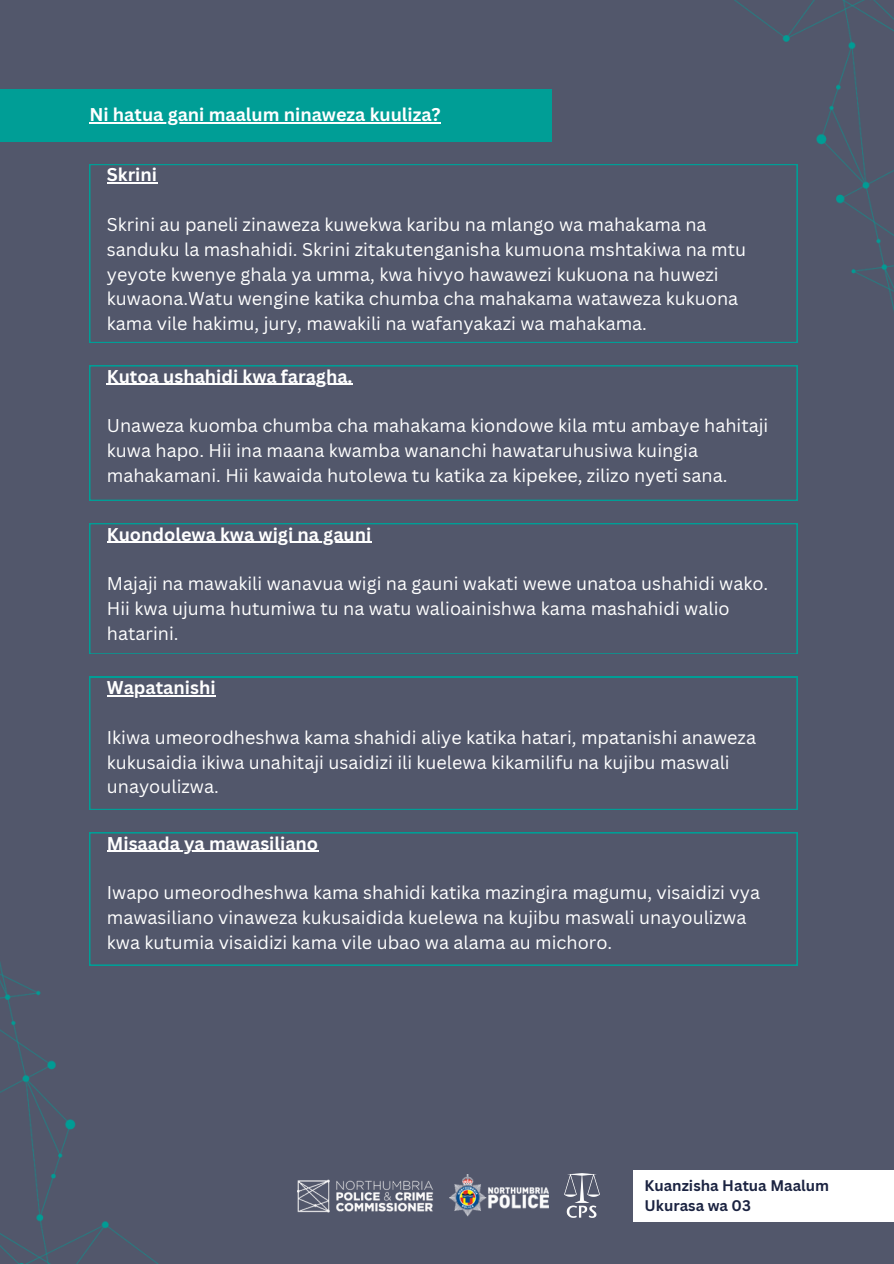
<style>
.page{position:relative;width:894px;height:1264px;background:#fff}
.page>*{position:absolute;margin:0;border:0;box-sizing:border-box;transform-origin:0 0}
.t1{font:18px/24.8px "Canva Sans";color:#fff}
.t2{font:700 18px "Canva Sans";color:#fff}
.t3{font:700 15px "Canva Sans";color:#1b2341}
</style>
<div class="page">
<div style="left:0;top:0;width:893px;height:1263px;background:#52576b"></div>
<img style="left:564px;top:1173px;width:35px;height:44px">
<div style="left:632px;top:1170px;width:261px;height:51px;background:#fff"></div>
<div style="left:0;top:89px;width:551px;height:53px;background:#009e96"></div>
<hr style="left:89px;top:123px;width:352px;height:1px;background:#fff">
<svg style="left:89px;top:164px;width:639px;height:179px"></svg>
<hr style="left:107px;top:182px;width:50px;height:2px;background:#fff">
<svg style="left:89px;top:365px;width:708px;height:135px"></svg>
<hr style="left:107px;top:384px;width:246px;height:1px;background:#fff">
<svg style="left:89px;top:523px;width:708px;height:131px"></svg>
<hr style="left:107px;top:541px;width:264px;height:2px;background:#fff">
<svg style="left:89px;top:677px;width:708px;height:132px"></svg>
<hr style="left:107px;top:695px;width:109px;height:1px;background:#fff">
<svg style="left:89px;top:832px;width:708px;height:133px"></svg>
<hr style="left:107px;top:851px;width:211px;height:1px;background:#fff">
<img style="left:449px;top:1174px;width:99px;height:42px">
<img style="left:0;top:843px;width:162px;height:420px">
<img style="left:728px;top:0;width:165px;height:421px">
<img style="left:298px;top:1179px;width:136px;height:34px">
<p class="t2" style="left:89px;top:102px;width:352px">Ni hatua gani maalum ninaweza kuuliza?</p>
<h2 class="t2" style="left:107px;top:162px;width:52px">Skrini</h2>
<h1 class="t1" style="left:107px;top:212px;width:640px">Skrini au paneli zinaweza kuwekwa karibu na mlango wa mahakama na sanduku la mashahidi. Skrini zitakutenganisha kumuona mshtakiwa na mtu yeyote kwenye ghala ya umma, kwa hivyo hawawezi kukuona na huwezi kuwaona.Watu wengine katika chumba cha mahakama wataweza kukuona kama vile hakimu, jury, mawakili na wafanyakazi wa mahakama.</h1>
<h2 class="t2" style="left:107px;top:363px;width:247px">Kutoa ushahidi kwa faragha.</h2>
<h1 class="t1" style="left:107px;top:413px;width:662px">Unaweza kuomba chumba cha mahakama kiondowe kila mtu ambaye hahitaji kuwa hapo. Hii ina maana kwamba wananchi hawataruhusiwa kuingia mahakamani. Hii kawaida hutolewa tu katika za kipekee, zilizo nyeti sana.</h1>
<h2 class="t2" style="left:107px;top:521px;width:266px">Kuondolewa kwa wigi na gauni</h2>
<h1 class="t1" style="left:107px;top:570px;width:662px">Majaji na mawakili wanavua wigi na gauni wakati wewe unatoa ushahidi wako.<br>Hii kwa ujuma hutumiwa tu na watu walioainishwa kama mashahidi walio hatarini.</h1>
<h2 class="t2" style="left:107px;top:675px;width:110px">Wapatanishi</h2>
<h1 class="t1" style="left:107px;top:724px;width:650px">Ikiwa umeorodheshwa kama shahidi aliye katika hatari, mpatanishi anaweza kukusaidia ikiwa unahitaji usaidizi ili kuelewa kikamilifu na kujibu maswali unayoulizwa.</h1>
<h2 class="t2" style="left:107px;top:830px;width:213px">Misaada ya mawasiliano</h2>
<p class="t1" style="left:107px;top:880px;width:654px">Iwapo umeorodheshwa kama shahidi katika mazingira magumu, visaidizi vya mawasiliano vinaweza kukusaidida kuelewa na kujibu maswali unayoulizwa kwa kutumia visaidizi kama vile ubao wa alama au michoro.</p>
<h1 class="t3" style="left:644px;top:1174px;width:186px">Kuanzisha Hatua Maalum</h1>
<h1 class="t3" style="left:644px;top:1194px;width:108px">Ukurasa wa 03</h1>
</div>
